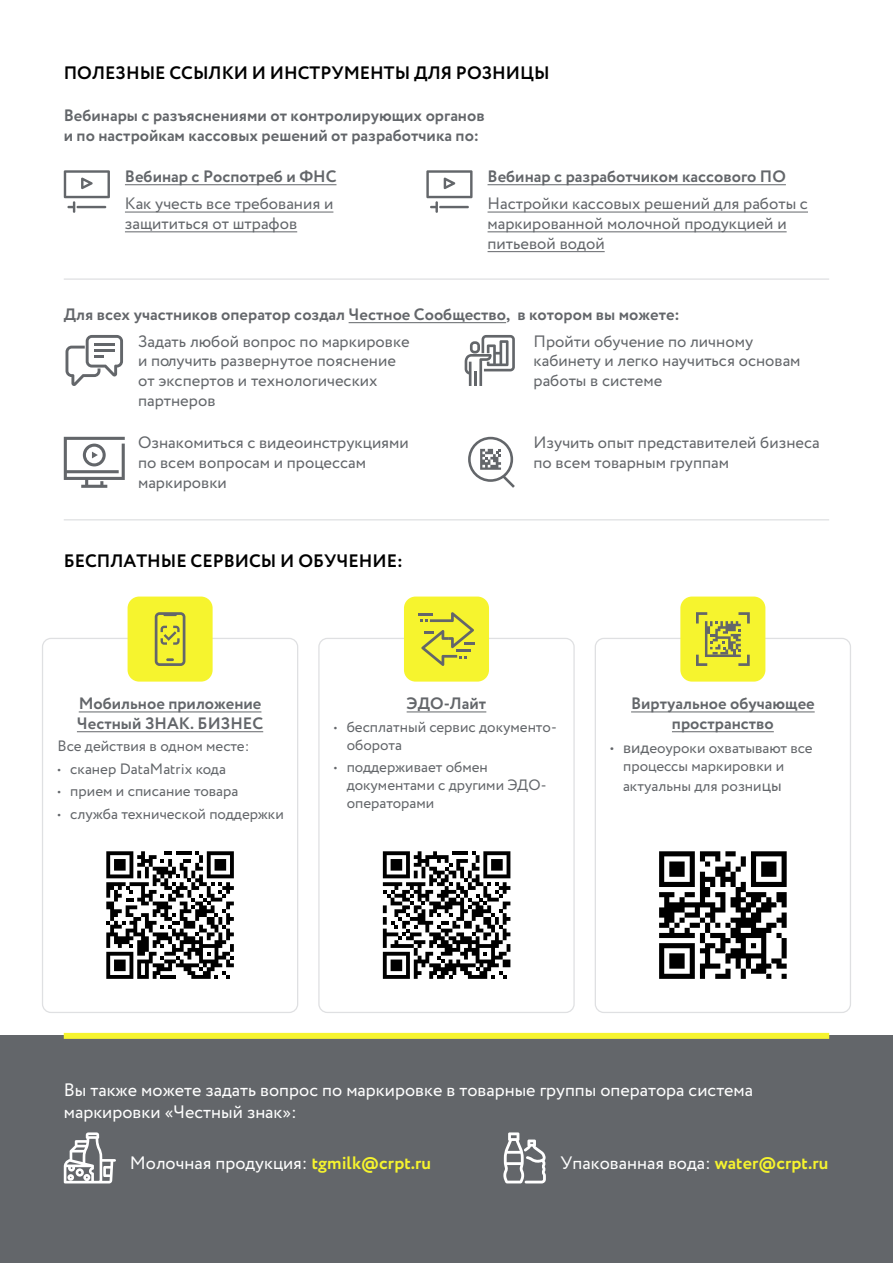
<style>
.page{position:relative;width:893px;height:1263px;background:#fff}
.page>*{position:absolute;margin:0;border:0;box-sizing:border-box;transform-origin:0 0}
.t1{font:18px/21.6px "Circe";color:#fff}
.t2{font:700 18px "Circe";color:#000}
.t3{font:16.5px/19.8px "Circe";color:#63666a}
.t4{font:700 16.5px/19.8px "Circe";color:#63666a}
.t5{font:15px/18px "Circe";color:#63666a}
.s1{font-size:16.5px}
.s2{font-weight:700;color:#f6f42e}
</style>
<div class="page">
<div style="left:0;top:1036px;width:893px;height:227px;background:#63666a"></div>
<svg style="left:64px;top:170px;width:46px;height:43px"></svg>
<hr style="left:125px;top:184px;width:211px;height:1px;background:#63666a">
<hr style="left:125px;top:231px;width:172px;height:1px;background:#63666a">
<hr style="left:125px;top:212px;width:208px;height:1px;background:#63666a">
<svg style="left:426px;top:170px;width:47px;height:43px"></svg>
<hr style="left:488px;top:184px;width:298px;height:1px;background:#63666a">
<hr style="left:488px;top:251px;width:117px;height:1px;background:#63666a">
<hr style="left:488px;top:231px;width:299px;height:1px;background:#63666a">
<hr style="left:488px;top:212px;width:320px;height:1px;background:#63666a">
<hr style="left:349px;top:322px;width:157px;height:1px;background:#63666a">
<svg style="left:66px;top:335px;width:57px;height:51px"></svg>
<svg style="left:465px;top:335px;width:50px;height:51px"></svg>
<div style="left:64px;top:1033px;width:765px;height:6px;background:#f6f42e"></div>
<svg style="left:64px;top:1132px;width:52px;height:51px"></svg>
<svg style="left:503px;top:1132px;width:43px;height:51px"></svg>
<svg style="left:64px;top:437px;width:61px;height:51px"></svg>
<svg style="left:468px;top:437px;width:47px;height:51px"></svg>
<hr style="left:64px;top:278px;width:765px;height:2px;background:#dfe0e2">
<hr style="left:64px;top:519px;width:765px;height:1px;background:#dfe0e2">
<div style="left:318px;top:638px;width:257px;height:375px;border:1px solid #dfe0e2;border-radius:9px"></div>
<div style="left:42px;top:638px;width:256px;height:375px;border:1px solid #dfe0e2;border-radius:9px"></div>
<div style="left:595px;top:638px;width:256px;height:375px;border:1px solid #dfe0e2;border-radius:9px"></div>
<hr style="left:79px;top:711px;width:182px;height:1px;background:#63666a">
<hr style="left:77px;top:731px;width:186px;height:1px;background:#63666a">
<hr style="left:407px;top:711px;width:79px;height:1px;background:#63666a">
<hr style="left:631px;top:711px;width:184px;height:1px;background:#63666a">
<hr style="left:672px;top:731px;width:102px;height:1px;background:#63666a">
<svg style="left:106px;top:851px;width:128px;height:128px"></svg>
<svg style="left:383px;top:851px;width:127px;height:128px"></svg>
<svg style="left:659px;top:851px;width:128px;height:128px"></svg>
<div style="left:404px;top:596px;width:85px;height:86px;background:#f6f42e;border-radius:12px"></div>
<hr style="left:418px;top:613px;width:14px;height:3px;background:#63666a">
<svg style="left:420px;top:612px;width:55px;height:54px"></svg>
<div style="left:128px;top:596px;width:85px;height:86px;background:#f6f42e;border-radius:12px"></div>
<svg style="left:155px;top:612px;width:30px;height:54px"></svg>
<div style="left:680px;top:596px;width:85px;height:86px;background:#f6f42e;border-radius:12px"></div>
<svg style="left:696px;top:612px;width:54px;height:54px"></svg>
<p class="t2" style="left:64px;top:61px;width:487px">ПОЛЕЗНЫЕ ССЫЛКИ И ИНСТРУМЕНТЫ ДЛЯ РОЗНИЦЫ</p>
<p class="t4" style="left:64px;top:106px;width:422px">Вебинары с разъяснениями от контролирующих органов и по настройкам кассовых решений от разработчика по:</p>
<p class="t4" style="left:125px;top:167px;width:213px">Вебинар с Роспотреб и ФНС</p>
<p class="t3" style="left:125px;top:194px;width:210px">Как учесть все требования и защититься от штрафов</p>
<p class="t4" style="left:488px;top:167px;width:300px">Вебинар с разработчиком кассового ПО</p>
<p class="t3" style="left:488px;top:194px;width:322px">Настройки кассовых решений для работы с маркированной молочной продукцией и питьевой водой</p>
<p class="t4" style="left:64px;top:305px;width:618px">Для всех участников оператор создал Честное Сообщество, в котором вы можете:</p>
<p class="t3" style="left:138px;top:332px;width:273px">Задать любой вопрос по маркировке и получить развернутое пояснение от экспертов и технологических партнеров</p>
<p class="t3" style="left:533px;top:332px;width:269px">Пройти обучение по личному кабинету и легко научиться основам работы в системе</p>
<p class="t3" style="left:138px;top:433px;width:272px">Ознакомиться с видеоинструкциями по всем вопросам и процессам маркировки</p>
<p class="t3" style="left:533px;top:433px;width:288px">Изучить опыт представителей бизнеса по всем товарным группам</p>
<p class="t2" style="left:64px;top:548px;width:341px">БЕСПЛАТНЫЕ СЕРВИСЫ И ОБУЧЕНИЕ:</p>
<p class="t4" style="left:77px;top:694px;width:188px">Мобильное приложение<br>Честный ЗНАК. БИЗНЕС</p>
<p class="t5" style="left:58px;top:738px;width:194px">Все действия в одном месте:</p>
<p class="t5" style="left:58px;top:760px;width:170px">• сканер DataMatrix кода</p>
<p class="t5" style="left:58px;top:783px;width:182px">• прием и списание товара</p>
<p class="t5" style="left:58px;top:805px;width:228px">• служба технической поддержки</p>
<p class="t4" style="left:407px;top:694px;width:81px">ЭДО-Лайт</p>
<p class="t5" style="left:347px;top:718px;width:212px;text-indent:-13px">• бесплатный сервис документо&shy;оборота</p>
<p class="t5" style="left:347px;top:758px;width:201px;text-indent:-13px">• поддерживает обмен документами с другими ЭДО&shy;операторами</p>
<p class="t4" style="left:631px;top:694px;width:185px;text-align:center">Виртуальное обучающее пространство</p>
<p class="t5" style="left:623px;top:739px;width:191px;text-indent:-13px"><span class="s1">• вид</span>еоуроки охватывают все процессы маркировки и</p>
<p class="t5" style="left:623px;top:777px;width:160px">актуальны для розни<span class="s1">цы</span></p>
<p class="t1" style="left:64px;top:1080px;width:691px">Вы также можете задать вопрос по маркировке в товарные группы оператора система маркировки <span class="s1">«</span>Честный знак<span class="s1">»</span>:</p>
<p class="t1" style="left:130px;top:1152px;width:303px">Молочная продукция: <span class="s2">tgmilk@crpt.ru</span></p>
<p class="t1" style="left:561px;top:1152px;width:269px">Упакованная вода: <span class="s2">water@crpt.ru</span></p>
</div>
